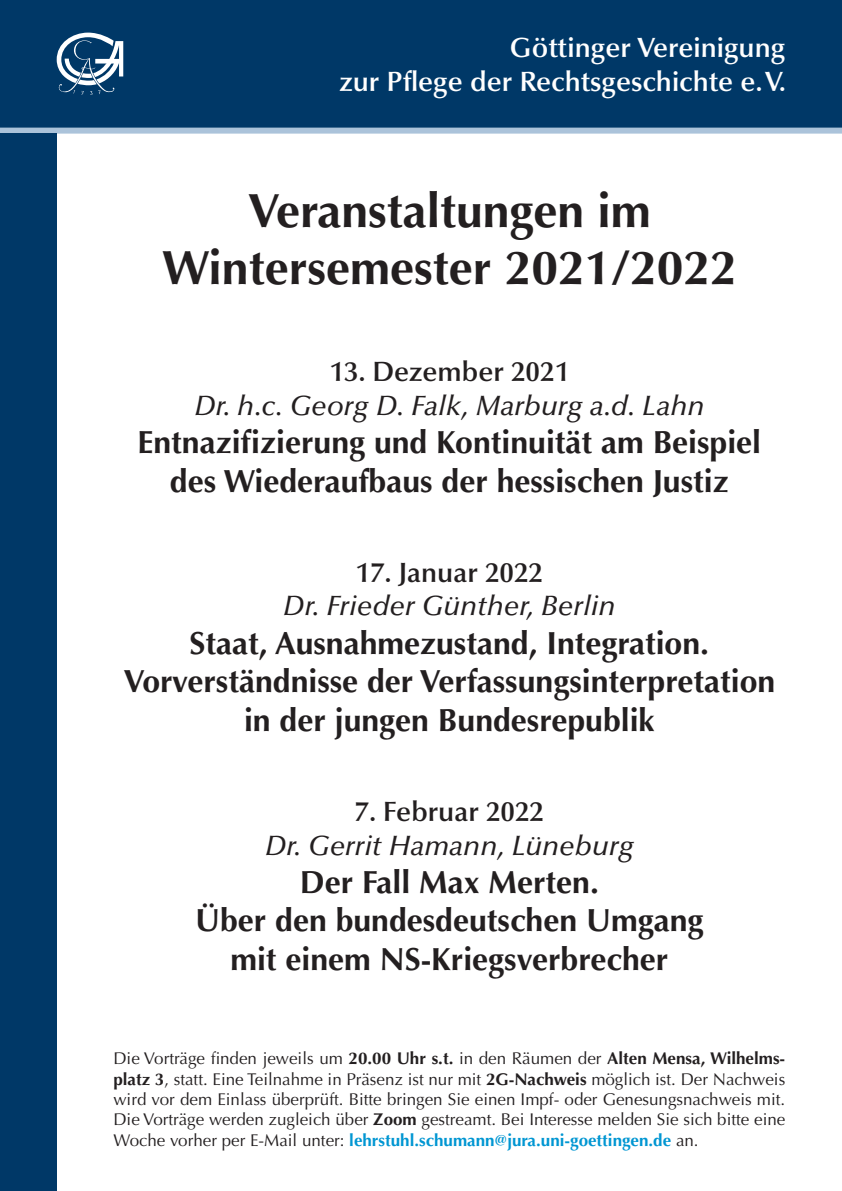
<style>
.page{position:relative;width:842px;height:1191px;background:#fff}
.page>*{position:absolute;margin:0;border:0;box-sizing:border-box;transform-origin:0 0}
.t1{font:700 48px/57.6px "Optima LT Std";color:#231f20;text-align:center}
.t2{font:700 32px/38.4px "Optima LT Std";color:#231f20;text-align:center}
.t3{font:italic 500 28px "Optima LT Std";color:#231f20}
.t4{font:600 28px/33.6px "Optima LT Std";color:#fff;text-align:right}
.t5{font:600 28px "Optima LT Std";color:#231f20}
.t6{font:17px/20.4px "Optima LT Std";color:#231f20;text-align:justify}
.s1{font-weight:700}
.s2{font-weight:700;color:#0096d2}
</style>
<div class="page">
<div style="left:0;top:0;width:842px;height:128px;background:#003867"></div>
<svg style="left:57px;top:32px;width:66px;height:63px"></svg>
<div style="left:0;top:128px;width:842px;height:6px;background:#abc3da"></div>
<div style="left:0;top:134px;width:57px;height:1057px;background:#003867"></div>
<h3 class="t4" style="left:339px;top:31px;width:448px">Göttinger Vereinigung<br>zur Pflege der Rechtsgeschichte e.V.</h3>
<h1 class="t1" style="left:162px;top:182px;width:577px">Veranstaltungen im<br>Wintersemester 2021/2022</h1>
<h3 class="t5" style="left:329px;top:355px;width:241px">13. Dezember 2021</h3>
<h3 class="t3" style="left:194px;top:389px;width:512px">Dr. h.c. Georg D. Falk, Marburg a.d. Lahn</h3>
<h2 class="t2" style="left:137px;top:423px;width:625px">Entnazifizierung und Kontinuität am Beispiel des Wiederaufbaus der hessischen Justiz</h2>
<h3 class="t5" style="left:355px;top:556px;width:189px">17. Januar 2022</h3>
<h3 class="t3" style="left:283px;top:590px;width:334px">Dr. Frieder Günther, Berlin</h3>
<h2 class="t2" style="left:123px;top:624px;width:653px">Staat, Ausnahmezustand, Integration.<br>Vorverständnisse der Verfassungsinterpretation in der jungen Bundesrepublik</h2>
<h3 class="t5" style="left:354px;top:795px;width:191px">7. Februar 2022</h3>
<h3 class="t3" style="left:265px;top:829px;width:371px">Dr. Gerrit Hamann, Lüneburg</h3>
<h2 class="t2" style="left:195px;top:863px;width:510px">Der Fall Max Merten.<br>Über den bundesdeutschen Umgang mit einem NS-Kriegsverbrecher</h2>
<p class="t6" style="left:113px;top:1048px;width:673px">Die Vorträge finden jeweils um <span class="s1">20.00 Uhr s.t.</span> in den Räumen der <span class="s1">Alten Mensa, Wilhelms&shy;platz 3</span>, statt. Eine Teilnahme in Präsenz ist nur mit <span class="s1">2G-Nachweis</span> möglich ist. Der Nachweis wird vor dem Einlass überprüft. Bitte bringen Sie einen Impf- oder Genesungsnachweis mit.<br>Die Vorträge werden zugleich über <span class="s1">Zoom</span> gestreamt. Bei Interesse melden Sie sich bitte eine Woche vorher per E-Mail unter: <span class="s2">lehrstuhl.schumann@jura.uni-goettingen.de</span> an.</p>
</div>
